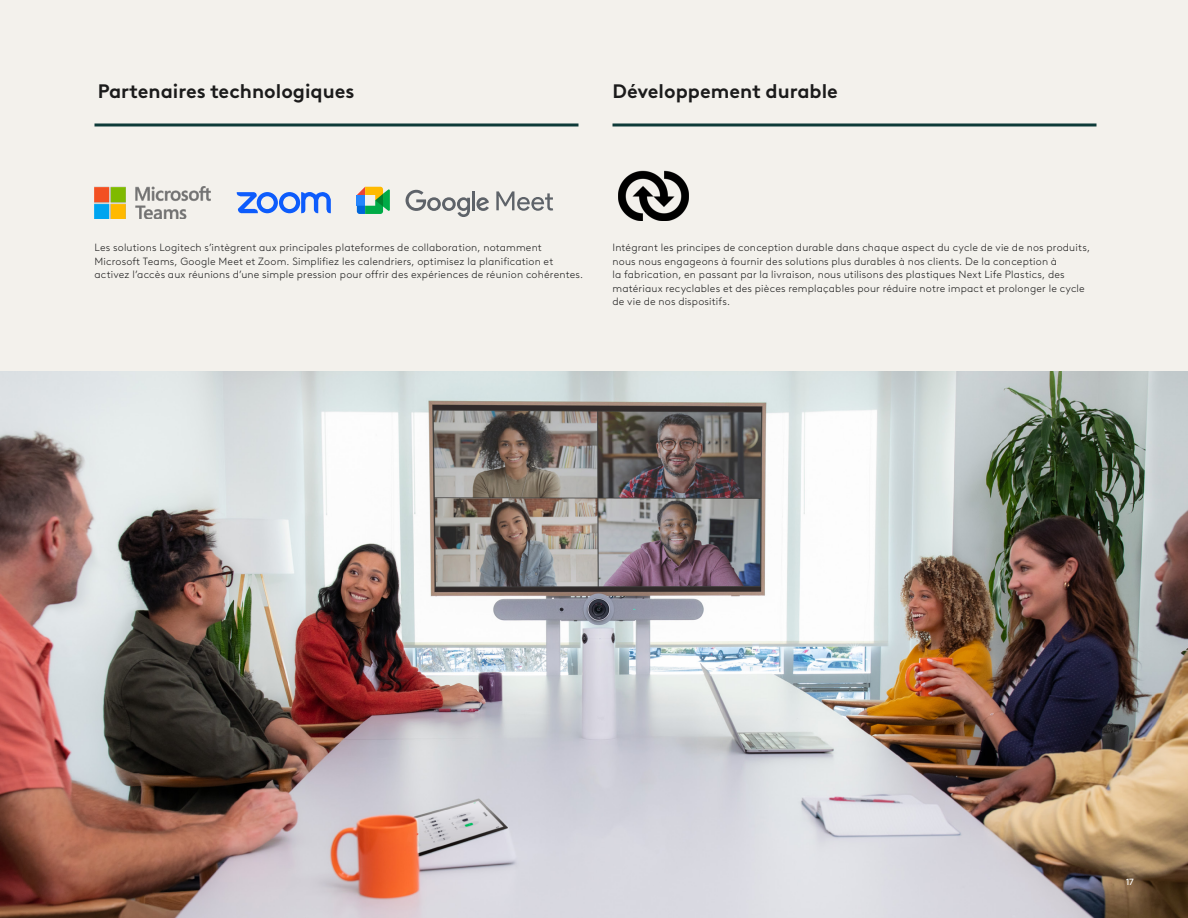
<style>
.page{position:relative;width:1188px;height:918px;background:#f3f1ec}
.page>*{position:absolute;margin:0;border:0;box-sizing:border-box;transform-origin:0 0}
.t1{font:700 19.5px "Brown Logitech Pan";color:#1b1b1b}
.Body_Size_8{font:300 10.5px/13.5px "Brown Logitech Pan";letter-spacing:.02em;color:#1b1b1b}
.t2{font:9px "Brown Logitech Pan";color:#fff}
</style>
<div class="page">
<img style="left:0;top:371px;width:1188px;height:547px">
<hr style="left:94px;top:123px;width:484px;height:3px;background:#0d3a38">
<hr style="left:613px;top:123px;width:483px;height:3px;background:#0d3a38">
<img style="left:618px;top:171px;width:71px;height:50px">
<img style="left:94px;top:187px;width:117px;height:32px">
<svg style="left:236px;top:192px;width:95px;height:22px"></svg>
<svg style="left:357px;top:187px;width:33px;height:27px"></svg>
<svg style="left:496px;top:191px;width:57px;height:20px"></svg>
<svg style="left:406px;top:190px;width:64px;height:27px"></svg>
<hr style="left:472px;top:191px;width:3px;height:20px;background:#5e6369">
<svg style="left:476px;top:197px;width:13px;height:14px"></svg>
<p class="t1" style="left:98px;top:76px;width:258px">Partenaires technologiques</p>
<p class="t1" style="left:613px;top:76px;width:227px">Développement durable</p>
<p class="Body_Size_8" style="left:94px;top:240px;width:490px">Les solutions Logitech s’intègrent aux principales plateformes de collaboration, notamment<br>Microsoft Teams, Google Meet et Zoom. Simplifiez les calendriers, optimisez la planification et activez l’accès aux réunions d’une simple pression pour offrir des expériences de réunion cohérentes.</p>
<p class="Body_Size_8" style="left:613px;top:240px;width:479px">Intégrant les principes de conception durable dans chaque aspect du cycle de vie de nos produits, nous nous engageons à fournir des solutions plus durables à nos clients. De la conception à<br>la fabrication, en passant par la livraison, nous utilisons des plastiques Next Life Plastics, des matériaux recyclables et des pièces remplaçables pour réduire notre impact et prolonger le cycle de vie de nos dispositifs.</p>
<p class="t2" style="left:1126px;top:876px;width:9px">17</p>
</div>
